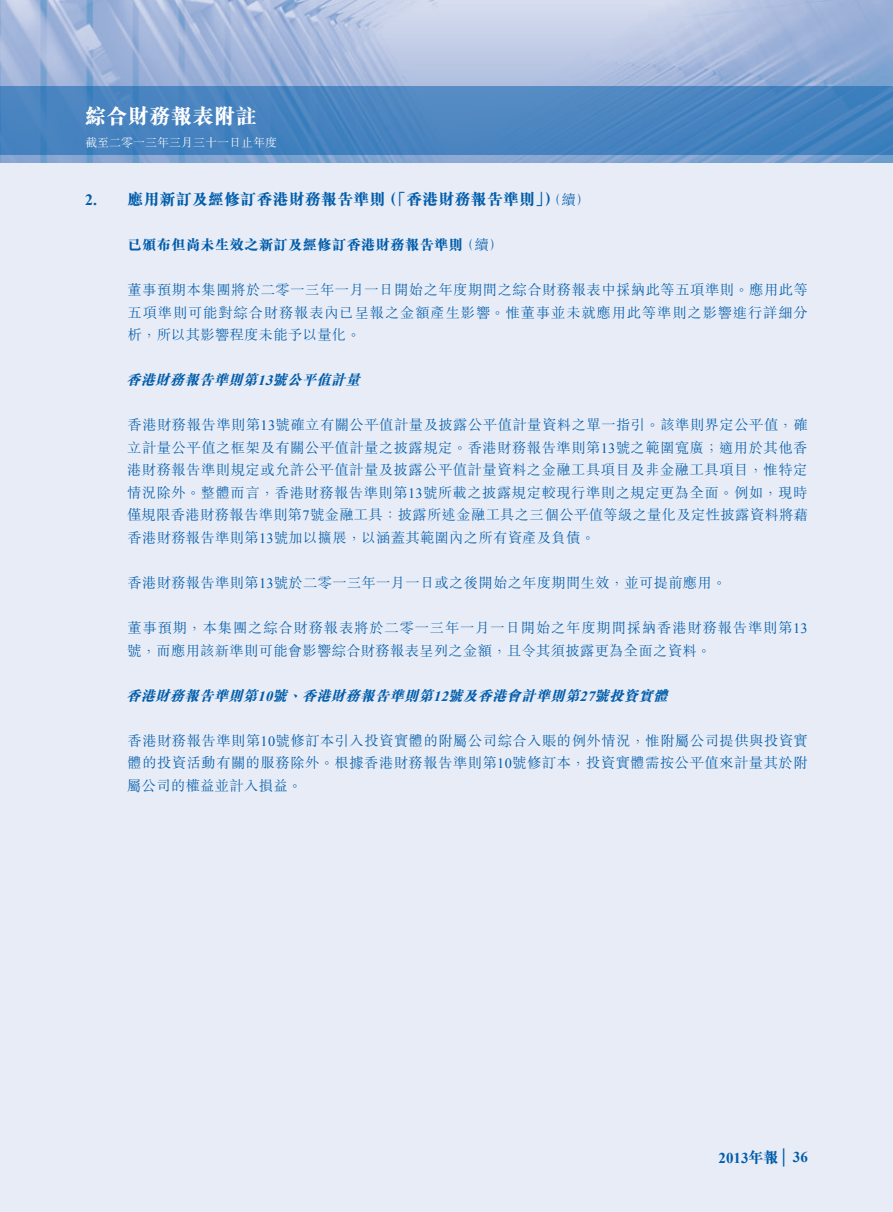
<style>
.page{position:relative;width:893px;height:1212px;background:#e8ecf6}
.page>*{position:absolute;margin:0;border:0;box-sizing:border-box;transform-origin:0 0}
.t1{font:800 21px "M Sung HK";letter-spacing:.025em;color:#fff}
.t2{font:800 15.75px "M Sung HK";letter-spacing:.025em;color:#015dab}
.t3{font:700 15px "Times New Roman";color:#015dab}
.t4{font:300 14.25px/22.5px "M Sung HK";letter-spacing:.025em;color:#015dab;text-align:justify}
.t5{font:300 14.25px/22.5px "M Sung HK";letter-spacing:.065em;color:#015dab}
.t6{font:italic 800 14.25px "M Sung HK";color:#015dab}
.t7{font:800 14.25px "M Sung HK";letter-spacing:.025em;color:#015dab}
.t8{font:300 12px "M Sung HK";color:#fff}
.s1{font-family:"Times New Roman";font-weight:700}
.s2{font-weight:300;font-size:14.25px}
.s3{font-weight:300}
.s4{font-family:"Times New Roman";font-weight:400}
.s5{font-family:"M Sung HK";font-weight:800}
</style>
<div class="page">
<img style="left:0;top:0;width:893px;height:162px">
<svg style="left:0;top:87px;width:893px;height:68px;background:#4883bf"></svg>
<h1 class="t1" style="left:85px;top:101px;width:173px">綜合財務報表附註</h1>
<p class="t8" style="left:85px;top:134px;width:193px">截至二零一三年三月三十一日止年度</p>
<p class="t2" style="left:85px;top:189px;width:507px"><span class="s1">2.</span> 應用新訂及經修訂香港財務報告準則（「香港財務報告準則」）<span class="s2">（續）</span></p>
<p class="t7" style="left:128px;top:235px;width:377px">已頒布但尚未生效之新訂及經修訂香港財務報告準則<span class="s3">（續）</span></p>
<p class="t4" style="left:127px;top:278px;width:682px">董事預期本集團將於二零一三年一月一日開始之年度期間之綜合財務報表中採納此等五項準則。應用此等五項準則可能對綜合財務報表內已呈報之金額產生影響。惟董事並未就應用此等準則之影響進行詳細分析，所以其影響程度未能予以量化。</p>
<p class="t6" style="left:126px;top:370px;width:240px">香港財務報告準則第<span class="s1">13</span>號公平值計量</p>
<p class="t4" style="left:127px;top:413px;width:682px">香港財務報告準則第<span class="s4">13</span>號確立有關公平值計量及披露公平值計量資料之單一指引。該準則界定公平值，確立計量公平值之框架及有關公平值計量之披露規定。香港財務報告準則第<span class="s4">13</span>號之範圍寬廣；適用於其他香港財務報告準則規定或允許公平值計量及披露公平值計量資料之金融工具項目及非金融工具項目，惟特定情況除外。整體而言，香港財務報告準則第<span class="s4">13</span>號所載之披露規定較現行準則之規定更為全面。例如，現時僅規限香港財務報告準則第<span class="s4">7</span>號金融工具：披露所述金融工具之三個公平值等級之量化及定性披露資料將藉香港財務報告準則第<span class="s4">13</span>號加以擴展，以涵蓋其範圍內之所有資產及負債。</p>
<p class="t4" style="left:128px;top:571px;width:600px">香港財務報告準則第<span class="s4">13</span>號於二零一三年一月一日或之後開始之年度期間生效，並可提前應用。</p>
<p class="t5" style="left:127px;top:616px;width:682px">董事預期，本集團之綜合財務報表將於二零一三年一月一日開始之年度期間採納香港財務報告準則第<span class="s4">13</span>號，而應用該新準則可能會影響綜合財務報表呈列之金額，且令其須披露更為全面之資料。</p>
<p class="t6" style="left:126px;top:685px;width:548px">香港財務報告準則第<span class="s1">10</span>號、香港財務報告準則第<span class="s1">12</span>號及香港會計準則第<span class="s1">27</span>號投資實體</p>
<p class="t4" style="left:127px;top:728px;width:682px">香港財務報告準則第<span class="s4">10</span>號修訂本引入投資實體的附屬公司綜合入賬的例外情況，惟附屬公司提供與投資實體的投資活動有關的服務除外。根據香港財務報告準則第<span class="s4">10</span>號修訂本，投資實體需按公平值來計量其於附屬公司的權益並計入損益。</p>
<p class="t3" style="left:719px;top:1147px;width:91px">2013<span class="s5">年報</span>│ 36</p>
</div>
